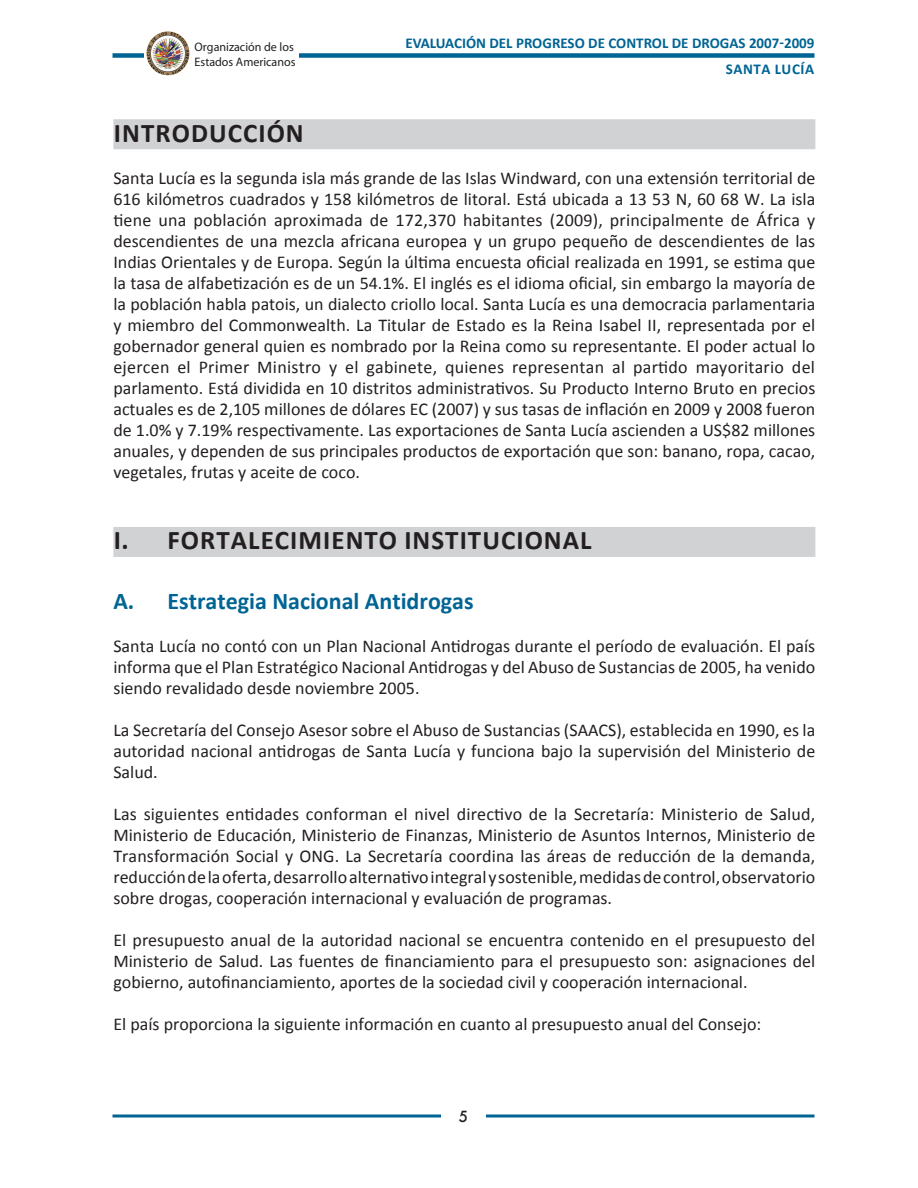
<style>
.page{position:relative;width:918px;height:1188px;background:#fff}
.page>*{position:absolute;margin:0;border:0;box-sizing:border-box;transform-origin:0 0}
.t1{font:700 27px "Calibri";letter-spacing:.04em;color:#231f20}
.t2{font:700 24px "Calibri";color:#006494}
.t3{font:18px/21px "Calibri";color:#231f20;text-align:justify}
.t4{font:700 15px/25.5px "Calibri";color:#006494}
.t5{font:500 15px "Futura";color:#231f20}
.t6{font:12.3px/14.9px "DIN Mittelschrift";color:#231f20}
</style>
<div class="page">
<svg style="left:112px;top:1114px;width:702px;height:4px;background:#3f8aae"></svg>
<div style="left:441px;top:1110px;width:45px;height:18px;background:#fff"></div>
<div style="left:112px;top:53px;width:702px;height:5px;background:#006494"></div>
<img style="left:144px;top:31px;width:155px;height:45px">
<img style="left:151px;top:31px;width:17px;height:8px">
<div style="left:113px;top:119px;width:702px;height:30px;background:#d1d2d4"></div>
<div style="left:113px;top:527px;width:702px;height:30px;background:#d1d2d4"></div>
<p class="t6" style="left:195px;top:39px;width:102px">Organización de los<br>Estados Americanos</p>
<p class="t4" style="left:726px;top:30px;width:90px;text-indent:-320px">EVALUACIÓN DEL PROGRESO DE CONTROL DE DROGAS 2007-2009<br>Santa</p>
<p class="t4" style="left:775px;top:56px;width:26px">Lucía</p>
<h1 class="t1" style="left:114px;top:116px;width:191px">INTRODUCCIÓN</h1>
<p class="t3" style="left:113px;top:168px;width:704px">Santa Lucía es la segunda isla más grande de las Islas Windward, con una extensión territorial de 616 kilómetros cuadrados y 158 kilómetros de litoral. Está ubicada a 13 53 N, 60 68 W. La isla tiene una población aproximada de 172,370 habitantes (2009), principalmente de África y descendientes de una mezcla africana europea y un grupo pequeño de descendientes de las Indias Orientales y de Europa. Según la última encuesta oficial realizada en 1991, se estima que la tasa de alfabetización es de un 54.1%. El inglés es el idioma oficial, sin embargo la mayoría de la población habla patois, un dialecto criollo local. Santa Lucía es una democracia parlamentaria y miembro del Commonwealth. La Titular de Estado es la Reina Isabel II, representada por el gobernador general quien es nombrado por la Reina como su representante. El poder actual lo ejercen el Primer Ministro y el gabinete, quienes representan al partido mayoritario del parlamento. Está dividida en 10 distritos administrativos. Su Producto Interno Bruto en precios actuales es de 2,105 millones de dólares EC (2007) y sus tasas de inflación en 2009 y 2008 fueron de 1.0% y 7.19% respectivamente. Las exportaciones de Santa Lucía ascienden a US$82 millones anuales, y dependen de sus principales productos de exportación que son: banano, ropa, cacao, vegetales, frutas y aceite de coco.</p>
<h1 class="t1" style="left:114px;top:523px;width:479px">I. FORTALECIMIENTO INSTITUCIONAL</h1>
<h2 class="t2" style="left:113px;top:586px;width:362px">A. Estrategia Nacional Antidrogas</h2>
<p class="t3" style="left:113px;top:635px;width:703px">Santa Lucía no contó con un Plan Nacional Antidrogas durante el período de evaluación. El país informa que el Plan Estratégico Nacional Antidrogas y del Abuso de Sustancias de 2005, ha venido siendo revalidado desde noviembre 2005.</p>
<p class="t3" style="left:113px;top:719px;width:704px">La Secretaría del Consejo Asesor sobre el Abuso de Sustancias (SAACS), establecida en 1990, es la autoridad nacional antidrogas de Santa Lucía y funciona bajo la supervisión del Ministerio de Salud.</p>
<p class="t3" style="left:113px;top:803px;width:704px">Las siguientes entidades conforman el nivel directivo de la Secretaría: Ministerio de Salud, Ministerio de Educación, Ministerio de Finanzas, Ministerio de Asuntos Internos, Ministerio de Transformación Social y ONG. La Secretaría coordina las áreas de reducción de la demanda, reducción de la oferta, desarrollo alternativo integral y sostenible, medidas de control, observatorio sobre drogas, cooperación internacional y evaluación de programas.</p>
<p class="t3" style="left:113px;top:930px;width:703px">El presupuesto anual de la autoridad nacional se encuentra contenido en el presupuesto del Ministerio de Salud. Las fuentes de financiamiento para el presupuesto son: asignaciones del gobierno, autofinanciamiento, aportes de la sociedad civil y cooperación internacional.</p>
<p class="t3" style="left:113px;top:1014px;width:649px">El país proporciona la siguiente información en cuanto al presupuesto anual del Consejo:</p>
<p class="t5" style="left:459px;top:1107px;width:11px">5</p>
</div>
